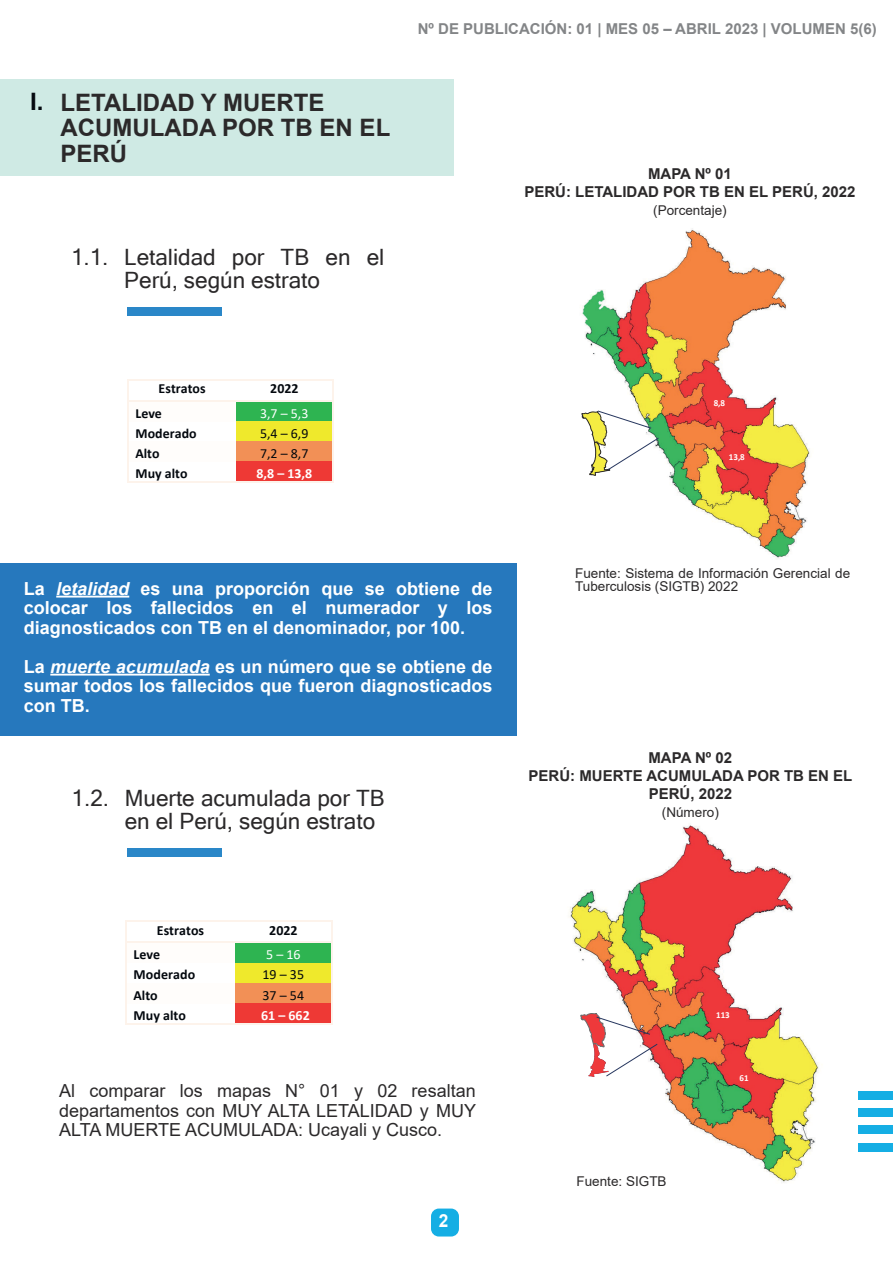
<style>
.page{position:relative;width:893px;height:1263px;background:#fff}
.page>*{position:absolute;margin:0;border:0;box-sizing:border-box;transform-origin:0 0}
.t1{font:700 24px/25.5px "Arial";color:#2b292a}
.t2{font:700 24px "Arial";color:#050a10}
.t3{font:22.5px/22.5px "Microsoft Sans Serif";color:#2b292a}
.t4{font:700 18px/19.5px "Arial";color:#fff;text-align:justify}
.t5{font:18px/19.5px "Arial";color:#2b292a;text-align:justify}
.t6{font:700 18px "Arial";color:#fff;scale:.96 1}
.t7{font:700 15px/18px "Arial";color:#2b292a;text-align:center}
.t8{font:700 15px "Arial";color:#838587}
.t9{font:700 13.95px "Calibri";color:#03080e}
.t10{font:13.95px "Calibri";color:#03080e}
.t11{font:700 13.95px "Calibri";letter-spacing:.005em;color:#fff}
.t12{font:13.95px "Calibri";color:#fff}
.t13{font:13.5px/13.5px "Arial";color:#2b292a}
.t14{font:700 9.15px "Calibri";color:#fff}
.s1{font-style:italic}
</style>
<div class="page">
<div style="left:0;top:79px;width:453px;height:96px;background:#cfeae4"></div>
<div style="left:0;top:563px;width:516px;height:172px;background:#2678bd"></div>
<div style="left:127px;top:308px;width:95px;height:8px;background:#2a87c8"></div>
<hr style="left:56px;top:596px;width:73px;height:1px;background:#fff">
<hr style="left:50px;top:674px;width:160px;height:1px;background:#fff">
<div style="left:858px;top:1091px;width:35px;height:8px;background:#15aee4"></div>
<div style="left:858px;top:1108px;width:35px;height:9px;background:#15aee4"></div>
<div style="left:858px;top:1125px;width:35px;height:9px;background:#15aee4"></div>
<div style="left:858px;top:1143px;width:35px;height:8px;background:#15aee4"></div>
<div style="left:431px;top:1208px;width:28px;height:28px;background:#15aee4;border-radius:8px"></div>
<img style="left:581px;top:228px;width:229px;height:331px">
<svg style="left:582px;top:411px;width:77px;height:65px"></svg>
<img style="left:570px;top:825px;width:249px;height:358px">
<svg style="left:580px;top:1013px;width:78px;height:64px"></svg>
<div style="left:128px;top:849px;width:94px;height:8px;background:#2a87c8"></div>
<hr style="left:128px;top:379px;width:108px;height:1px;background:#fdf3eb">
<hr style="left:237px;top:379px;width:95px;height:1px;background:#fdf3eb">
<div style="left:128px;top:401px;width:108px;height:20px;background:#fffdfb"></div>
<div style="left:236px;top:401px;width:96px;height:20px;background:#2eb451"></div>
<hr style="left:128px;top:400px;width:108px;height:1px;background:#fdf3eb">
<hr style="left:237px;top:400px;width:95px;height:1px;background:#fdf3eb">
<div style="left:236px;top:421px;width:96px;height:21px;background:#efe92c"></div>
<div style="left:128px;top:442px;width:108px;height:20px;background:#fffdfb"></div>
<div style="left:236px;top:442px;width:96px;height:20px;background:#f29056"></div>
<div style="left:236px;top:462px;width:96px;height:20px;background:#ee3935"></div>
<svg style="left:127px;top:379px;width:1px;height:104px"></svg>
<hr style="left:128px;top:482px;width:108px;height:1px;background:#fdf3eb">
<hr style="left:236px;top:482px;width:96px;height:1px;background:#fdf3eb">
<svg style="left:332px;top:379px;width:1px;height:104px"></svg>
<hr style="left:126px;top:920px;width:109px;height:1px;background:#fdf3eb">
<hr style="left:236px;top:920px;width:95px;height:1px;background:#fdf3eb">
<div style="left:126px;top:943px;width:109px;height:20px;background:#fffdfb"></div>
<div style="left:235px;top:943px;width:96px;height:20px;background:#2eb451"></div>
<hr style="left:126px;top:942px;width:109px;height:1px;background:#fdf3eb">
<hr style="left:236px;top:942px;width:95px;height:1px;background:#fdf3eb">
<div style="left:235px;top:963px;width:96px;height:20px;background:#efe92c"></div>
<div style="left:126px;top:983px;width:109px;height:20px;background:#fffdfb"></div>
<div style="left:235px;top:983px;width:96px;height:20px;background:#f29056"></div>
<div style="left:235px;top:1003px;width:96px;height:21px;background:#ee3935"></div>
<svg style="left:125px;top:920px;width:1px;height:105px"></svg>
<hr style="left:126px;top:1024px;width:109px;height:1px;background:#fdf3eb">
<hr style="left:235px;top:1024px;width:96px;height:1px;background:#fdf3eb">
<svg style="left:331px;top:920px;width:1px;height:105px"></svg>
<h1 class="t2" style="left:30px;top:93px;width:15px">I.</h1>
<h1 class="t1" style="left:61px;top:92px;width:331px">LETALIDAD Y MUERTE<br>ACUMULADA POR TB EN EL<br>PERÚ</h1>
<p class="t3" style="left:71px;top:248px;width:39px">1.1.</p>
<p class="t3" style="left:124px;top:248px;width:262px">Letalidad por TB en el<br>Perú, según estrato</p>
<p class="t8" style="left:418px;top:23px;width:460px">Nº DE PUBLICACIÓN: 01 | MES 05 – ABRIL 2023 | VOLUMEN 5(6)</p>
<p class="t7" style="left:524px;top:166px;width:333px">MAPA Nº 01<br>PERÚ: LETALIDAD POR TB EN EL PERÚ, 2022</p>
<p class="t13" style="left:653px;top:204px;width:75px">(Porcentaje)</p>
<p class="t9" style="left:159px;top:382px;width:49px">Estratos</p>
<p class="t9" style="left:270px;top:382px;width:30px">2022</p>
<p class="t9" style="left:136px;top:406px;width:28px">Leve</p>
<p class="t12" style="left:260px;top:406px;width:50px">3,7 – 5,3</p>
<p class="t9" style="left:136px;top:426px;width:63px">Moderado</p>
<p class="t10" style="left:260px;top:426px;width:50px">5,4 – 6,9</p>
<p class="t9" style="left:136px;top:446px;width:26px">Alto</p>
<p class="t10" style="left:260px;top:446px;width:50px">7,2 – 8,7</p>
<p class="t9" style="left:136px;top:467px;width:54px">Muy alto</p>
<p class="t11" style="left:257px;top:467px;width:57px">8,8 – 13,8</p>
<p class="t14" style="left:714px;top:399px;width:13px">8,8</p>
<p class="t14" style="left:729px;top:452px;width:17px">13,8</p>
<p class="t4" style="left:24px;top:580px;width:470px">La <span class="s1">letalidad</span> es una proporción que se obtiene de colocar los fallecidos en el numerador y los diagnosticados con TB en el denominador, por 100.</p>
<p class="t4" style="left:24px;top:658px;width:470px">La <span class="s1">muerte acumulada</span> es un número que se obtiene de sumar todos los fallecidos que fueron diagnosticados con TB.</p>
<p class="t3" style="left:72px;top:789px;width:39px">1.2.</p>
<p class="t3" style="left:125px;top:789px;width:262px">Muerte acumulada por TB en el Perú, según estrato</p>
<p class="t9" style="left:157px;top:923px;width:49px">Estratos</p>
<p class="t9" style="left:269px;top:923px;width:30px">2022</p>
<p class="t9" style="left:134px;top:948px;width:28px">Leve</p>
<p class="t12" style="left:266px;top:948px;width:36px">5 – 16</p>
<p class="t9" style="left:134px;top:968px;width:63px">Moderado</p>
<p class="t10" style="left:262px;top:968px;width:43px">19 – 35</p>
<p class="t9" style="left:134px;top:988px;width:26px">Alto</p>
<p class="t10" style="left:262px;top:988px;width:43px">37 – 54</p>
<p class="t9" style="left:134px;top:1008px;width:54px">Muy alto</p>
<p class="t11" style="left:261px;top:1008px;width:50px">61 – 662</p>
<p class="t5" style="left:59px;top:1082px;width:418px">Al comparar los mapas N° 01 y 02 resaltan departamentos con MUY ALTA LETALIDAD y MUY ALTA MUERTE ACUMULADA: Ucayali y Cusco.</p>
<p class="t6" style="left:439px;top:1214px;width:12px">2</p>
<p class="t13" style="left:575px;top:568px;width:277px">Fuente: Sistema de Información Gerencial de<br>Tuberculosis (SIGTB) 2022</p>
<p class="t7" style="left:529px;top:750px;width:325px">MAPA Nº 02<br>PERÚ: MUERTE ACUMULADA POR TB EN EL<br>PERÚ, 2022</p>
<p class="t13" style="left:662px;top:806px;width:58px">(Número)</p>
<p class="t13" style="left:576px;top:1176px;width:92px">Fuente: SIGTB</p>
<p class="t14" style="left:716px;top:1011px;width:15px">113</p>
<p class="t14" style="left:739px;top:1073px;width:11px">61</p>
</div>
